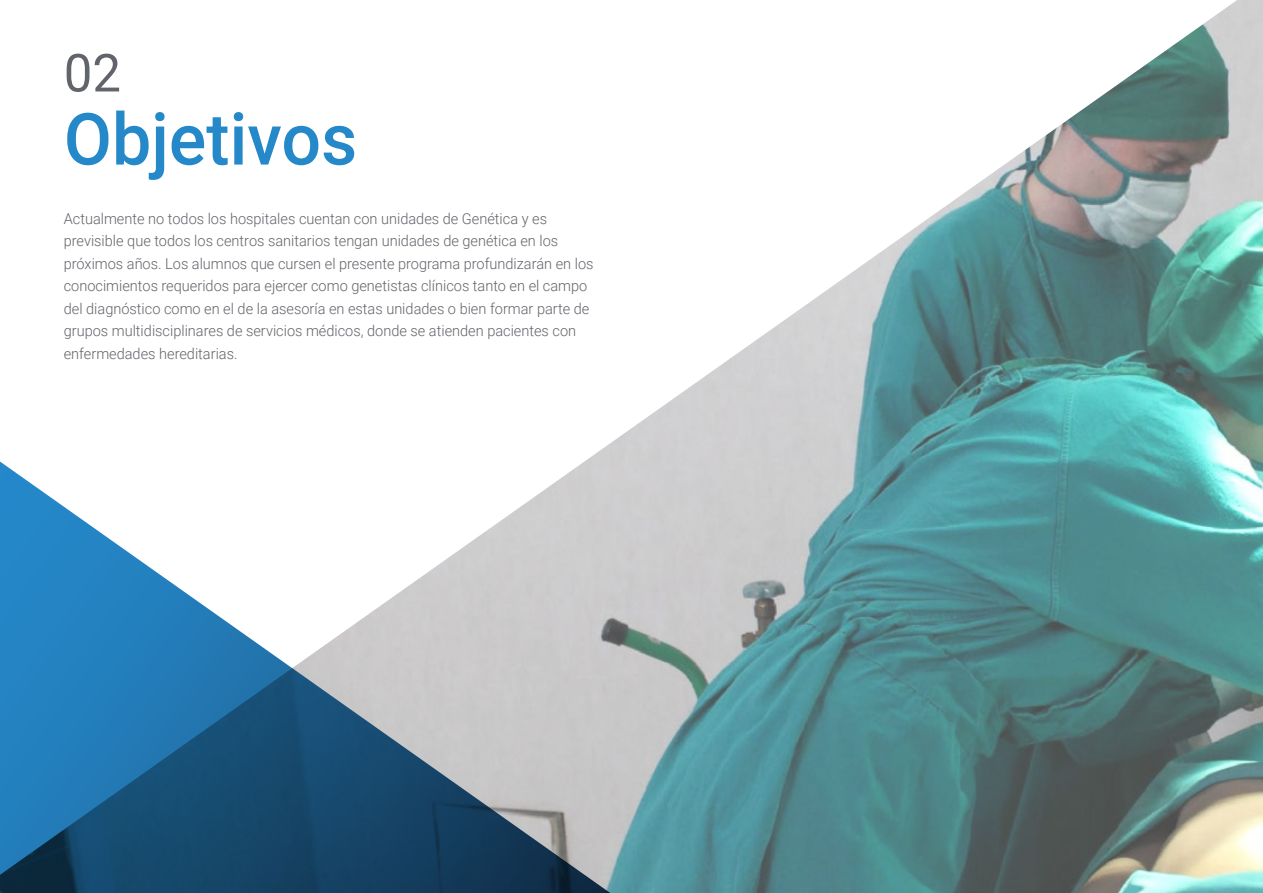
<style>
.page{position:relative;width:1263px;height:893px;background:#fff}
.page>*{position:absolute;margin:0;border:0;box-sizing:border-box;transform-origin:0 0}
.t1{font:500 72px "Roboto";color:#2488c9}
.t2{font:52.5px "Roboto";color:#61646a}
.t3{font:300 15px/22.5px "Roboto";color:#61646a}
</style>
<div class="page">
<img style="left:607px;top:0;width:656px;height:893px">
<svg style="left:0;top:446px;width:640px;height:447px"></svg>
<h2 class="t2" style="left:64px;top:36px;width:59px">02</h2>
<h1 class="t1" style="left:64px;top:89px;width:295px">Objetivos</h1>
<p class="t3" style="left:64px;top:207px;width:531px">Actualmente no todos los hospitales cuentan con unidades de Genética y es previsible que todos los centros sanitarios tengan unidades de genética en los próximos años. Los alumnos que cursen el presente programa profundizarán en los conocimientos requeridos para ejercer como genetistas clínicos tanto en el campo del diagnóstico como en el de la asesoría en estas unidades o bien formar parte de grupos multidisciplinares de servicios médicos, donde se atienden pacientes con enfermedades hereditarias.</p>
</div>
